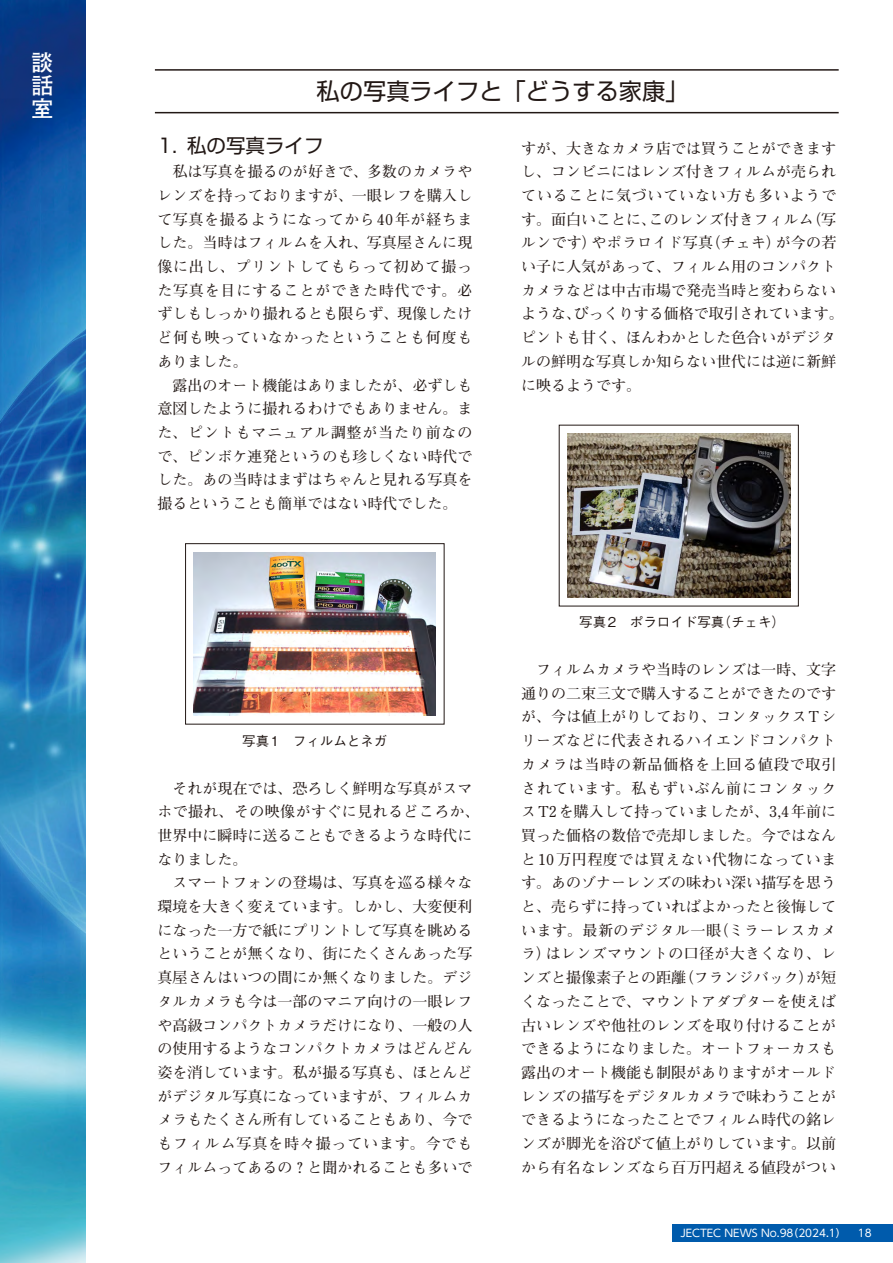
<style>
.page{position:relative;width:893px;height:1263px;background:#fff}
.page>*{position:absolute;margin:0;border:0;box-sizing:border-box;transform-origin:0 0}
.t1{font:23.25px "Shin Go Pro";color:#221815}
.t2{font:700 22.5px/23.1px "Futo Go B101 Pr 6 N";color:#fff;text-align:justify}
.t3{font:19.5px "Shin Go Pro";color:#221815}
.t4{font:700 15px/23.7px "Futo Min A101 Pro";color:#221815;text-align:justify}
.t5{font:500 13.5px "Gothic BBB Pro";color:#221815}
.t6{font:10.5px "UD Shin Go Pro";color:#fff}
</style>
<div class="page">
<div style="left:672px;top:1225px;width:221px;height:17px;background:#005bac"></div>
<img style="left:0;top:0;width:85px;height:1263px">
<hr style="left:155px;top:69px;width:684px;height:2px;background:#221815">
<hr style="left:155px;top:112px;width:684px;height:1px;background:#221815">
<img style="left:194px;top:552px;width:242px;height:164px">
<div style="left:185px;top:543px;width:259px;height:181px;border:1px solid #221815"></div>
<img style="left:567px;top:434px;width:223px;height:163px">
<h2 class="t2" style="left:31px;top:50px;width:23px">談話室</h2>
<h1 class="t1" style="left:317px;top:72px;width:373px">私の写真ライフと「どうする家康」</h1>
<h3 class="t3" style="left:157px;top:129px;width:168px">1. 私の写真ライフ</h3>
<p class="t4" style="left:157px;top:158px;width:317px;text-indent:15px">私は写真を撮るのが好きで、多数のカメラやレンズを持っておりますが、一眼レフを購入して写真を撮るようになってから40年が経ちました。当時はフィルムを入れ、写真屋さんに現像に出し、プリントしてもらって初めて撮った写真を目にすることができた時代です。必ずしもしっかり撮れるとも限らず、現像したけど何も映っていなかったということも何度もありました。</p>
<p class="t4" style="left:157px;top:371px;width:317px;text-indent:15px">露出のオート機能はありましたが、必ずしも意図したように撮れるわけでもありません。また、ピントもマニュアル調整が当たり前なので、ピンボケ連発というのも珍しくない時代でした。あの当時はまずはちゃんと見れる写真を撮るということも簡単ではない時代でした。</p>
<p class="t4" style="left:521px;top:134px;width:324px;text-align:left">すが、大きなカメラ店では買うことができますし、コンビニにはレンズ付きフィルムが売られていることに気づいていない方も多いようです。面白いことに、このレンズ付きフィルム（写ルンです）やポラロイド写真（チェキ）が今の若い子に人気があって、フィルム用のコンパクトカメラなどは中古市場で発売当時と変わらないような、びっくりする価格で取引されています。ピントも甘く、ほんわかとした色合いがデジタルの鮮明な写真しか知らない世代には逆に新鮮に映るようです。</p>
<p class="t5" style="left:242px;top:730px;width:147px">写真1　フィルムとネガ</p>
<p class="t4" style="left:157px;top:774px;width:324px;text-align:left;text-indent:15px">それが現在では、恐ろしく鮮明な写真がスマホで撮れ、その映像がすぐに見れるどころか、世界中に瞬時に送ることもできるような時代になりました。</p>
<p class="t4" style="left:157px;top:869px;width:317px;text-indent:15px">スマートフォンの登場は、写真を巡る様々な環境を大きく変えています。しかし、大変便利になった一方で紙にプリントして写真を眺めるということが無くなり、街にたくさんあった写真屋さんはいつの間にか無くなりました。デジタルカメラも今は一部のマニア向けの一眼レフや高級コンパクトカメラだけになり、一般の人の使用するようなコンパクトカメラはどんどん姿を消しています。私が撮る写真も、ほとんどがデジタル写真になっていますが、フィルムカメラもたくさん所有していることもあり、今でもフィルム写真を時々撮っています。今でもフィルムってあるの？と聞かれることも多いで</p>
<p class="t5" style="left:579px;top:611px;width:207px">写真2　ポラロイド写真（チェキ）</p>
<p class="t4" style="left:521px;top:656px;width:317px;text-indent:15px">フィルムカメラや当時のレンズは一時、文字通りの二束三文で購入することができたのですが、今は値上がりしており、コンタックスTシリーズなどに代表されるハイエンドコンパクトカメラは当時の新品価格を上回る値段で取引されています。私もずいぶん前にコンタックスT2を購入して持っていましたが、3,4年前に買った価格の数倍で売却しました。今ではなんと10万円程度では買えない代物になっています。あのゾナーレンズの味わい深い描写を思うと、売らずに持っていればよかったと後悔しています。最新のデジタル一眼（ミラーレスカメラ）はレンズマウントの口径が大きくなり、レンズと撮像素子との距離（フランジバック）が短くなったことで、マウントアダプターを使えば古いレンズや他社のレンズを取り付けることができるようになりました。オートフォーカスも露出のオート機能も制限がありますがオールドレンズの描写をデジタルカメラで味わうことができるようになったことでフィルム時代の銘レンズが脚光を浴びて値上がりしています。以前から有名なレンズなら百万円超える値段がつい</p>
<p class="t6" style="left:680px;top:1225px;width:193px">JECTEC NEWS No.98（2024.1） 18</p>
</div>
